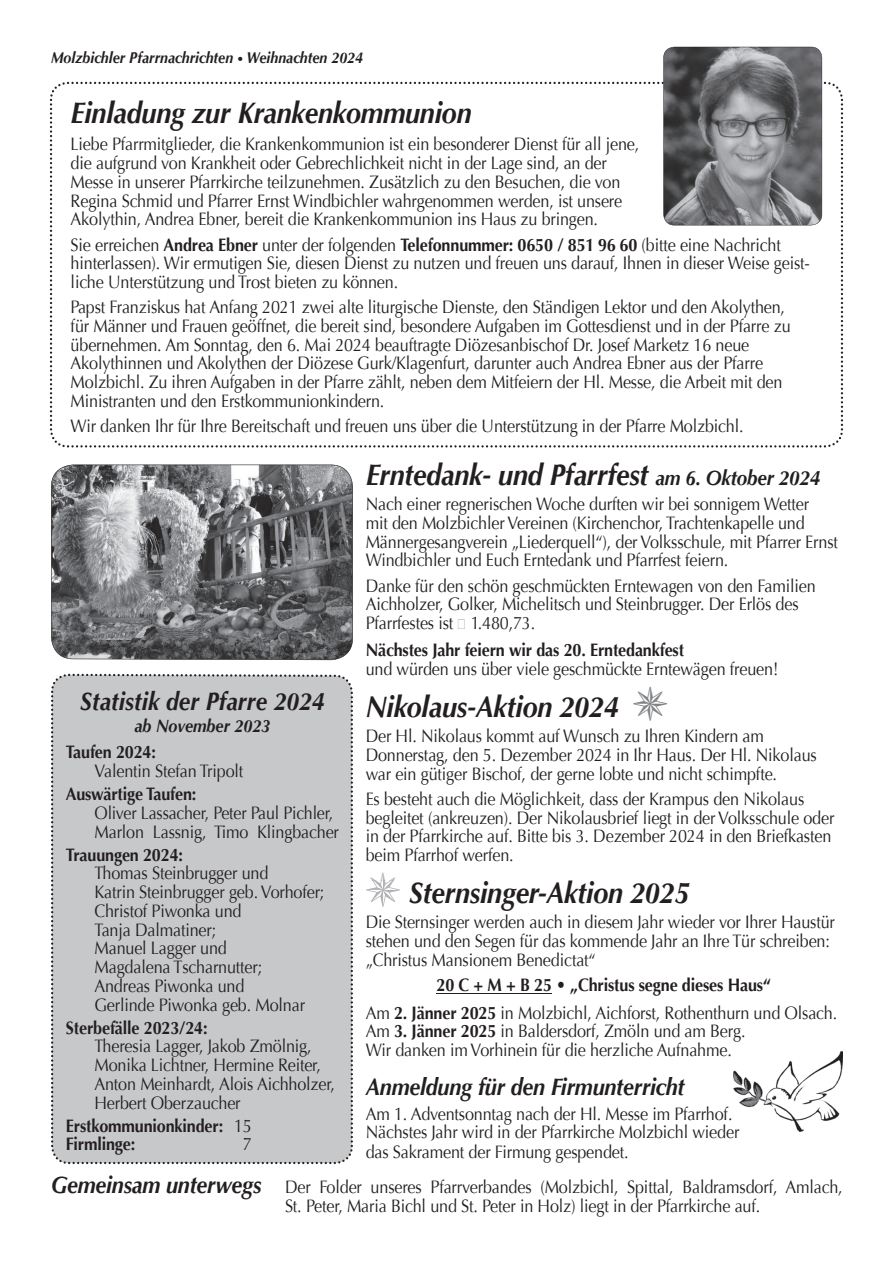
<style>
.page{position:relative;width:893px;height:1263px;background:#fff}
.page>*{position:absolute;margin:0;border:0;box-sizing:border-box;transform-origin:0 0}
.t1{font:italic 700 30px "Optima";letter-spacing:-.01em;color:#231f20;scale:.9 1}
.t2{font:italic 700 25.5px "Optima";color:#231f20;scale:.9 1}
.t3{font:italic 700 24px "Optima";letter-spacing:-.01em;color:#231f20;scale:.9 1}
.t4{font:18px/18.8px "Optima";letter-spacing:-.01em;color:#231f20;scale:.9 1}
.t5{font:700 18px/27.3px "Optima";letter-spacing:-.01em;color:#231f20;text-align:center;scale:.9 1}
.t6{font:18px/18.8px "Optima";letter-spacing:-.01em;color:#231f20;scale:.89 1}
.t7{font:italic 700 18px "Optima";color:#231f20;scale:.9 1}
.t8{font:italic 700 15.75px "Optima";color:#231f20;scale:.9 1}
.s1{font-size:12px}
.s2{font-weight:700}
.s3{font-size:21px}
.s4{font-weight:400}
.s5{color:#b2b3b7}
</style>
<div class="page">
<div style="left:51px;top:674px;width:302px;height:490px;background:#c7c8ca"></div>
<img style="left:734px;top:1051px;width:108px;height:81px">
<svg style="left:50px;top:82px;width:793px;height:365px"></svg>
<svg style="left:51px;top:465px;width:302px;height:195px;background:#797a7c"></svg>
<hr style="left:436px;top:992px;width:116px;height:1px;background:#231f20">
<svg style="left:71px;top:47px;width:751px;height:178px"></svg>
<svg style="left:366px;top:880px;width:34px;height:27px"></svg>
<p class="t8" style="left:51px;top:48px;width:348px">Molzbichler Pfarrnachrichten <span class="s1">•</span> Weihnachten 2024</p>
<h1 class="t1" style="left:71px;top:95px;width:447px">Einladung zur Krankenkommunion</h1>
<p class="t4" style="left:71px;top:135px;width:633px">Liebe Pfarrmitglieder, die Krankenkommunion ist ein besonderer Dienst für all jene, die aufgrund von Krankheit oder Gebrechlichkeit nicht in der Lage sind, an der Messe in unserer Pfarrkirche teilzunehmen. Zusätzlich zu den Besuchen, die von Regina Schmid und Pfarrer Ernst Windbichler wahrgenommen werden, ist unsere Akolythin, Andrea Ebner, bereit die Krankenkommunion ins Haus zu bringen.</p>
<p class="t4" style="left:71px;top:235px;width:823px">Sie erreichen <span class="s2">Andrea Ebner</span> unter der folgenden <span class="s2">Telefonnummer: 0650 / 851 96 60</span> (bitte eine Nachricht hinterlassen). Wir ermutigen Sie, diesen Dienst zu nutzen und freuen uns darauf, Ihnen in dieser Weise geist&shy;liche Unterstützung und Trost bieten zu können.</p>
<p class="t4" style="left:71px;top:298px;width:801px">Papst Franziskus hat Anfang 2021 zwei alte liturgische Dienste, den Ständigen Lektor und den Akolythen, für Männer und Frauen geöffnet, die bereit sind, besondere Aufgaben im Gottesdienst und in der Pfarre zu übernehmen. Am Sonntag, den 6. Mai 2024 beauftragte Diözesanbischof Dr. Josef Marketz 16 neue Akolythinnen und Akolythen der Diözese Gurk/Klagenfurt, darunter auch Andrea Ebner aus der Pfarre Molzbichl. Zu ihren Aufgaben in der Pfarre zählt, neben dem Mitfeiern der Hl. Messe, die Arbeit mit den Ministranten und den Erstkommunionkindern.</p>
<p class="t4" style="left:71px;top:417px;width:749px">Wir danken Ihr für Ihre Bereitschaft und freuen uns über die Unterstützung in der Pfarre Molzbichl.</p>
<h1 class="t1" style="left:366px;top:457px;width:507px">Erntedank- und Pfarrfest <span class="s3">am 6. Oktober 2024</span></h1>
<p class="t4" style="left:366px;top:495px;width:526px">Nach einer regnerischen Woche durften wir bei sonnigem Wetter<br>mit den Molzbichler Vereinen (Kirchenchor, Trachtenkapelle und Männergesangverein „Liederquell“), der Volksschule, mit Pfarrer Ernst Windbichler und Euch Erntedank und Pfarrfest feiern.</p>
<p class="t4" style="left:366px;top:576px;width:501px">Danke für den schön geschmückten Erntewagen von den Familien<br>Aichholzer, Golker, Michelitsch und Steinbrugger. Der Erlös des<br>Pfarrfestes ist € 1.480,73.</p>
<p class="t5" style="left:366px;top:637px;width:355px">Nächstes Jahr feiern wir das 20. Erntedankfest</p>
<p class="t4" style="left:366px;top:660px;width:460px">und würden uns über viele geschmückte Erntewägen freuen!</p>
<h1 class="t1" style="left:366px;top:689px;width:283px">Nikolaus-Aktion 2024</h1>
<p class="t4" style="left:366px;top:727px;width:503px">Der Hl. Nikolaus kommt auf Wunsch zu Ihren Kindern am<br>Donnerstag, den 5. Dezember 2024 in Ihr Haus. Der Hl. Nikolaus war ein gütiger Bischof, der gerne lobte und nicht schimpfte.</p>
<p class="t4" style="left:366px;top:790px;width:522px">Es besteht auch die Möglichkeit, dass der Krampus den Nikolaus begleitet (ankreuzen). Der Nikolausbrief liegt in der Volksschule oder in der Pfarrkirche auf. Bitte bis 3. Dezember 2024 in den Briefkasten beim Pfarrhof werfen.</p>
<h2 class="t2" style="left:80px;top:686px;width:273px">Statistik der Pfarre 2024</h2>
<p class="t7" style="left:134px;top:715px;width:153px">ab November 2023</p>
<p class="t5" style="left:66px;top:739px;width:101px">Taufen 2024:</p>
<p class="t4" style="left:94px;top:762px;width:167px">Valentin Stefan Tripolt</p>
<p class="t5" style="left:66px;top:780px;width:146px">Auswärtige Taufen:</p>
<p class="t6" style="left:94px;top:803px;width:276px">Oliver Lassacher, Peter Paul Pichler,<br>Marlon Lassnig, Timo Klingbacher</p>
<p class="t5" style="left:66px;top:841px;width:132px">Trauungen 2024:</p>
<p class="t4" style="left:94px;top:864px;width:257px">Thomas Steinbrugger und<br>Katrin Steinbrugger geb. Vorhofer;<br>Christof Piwonka und<br>Tanja Dalmatiner;<br>Manuel Lagger und<br>Magdalena Tscharnutter;<br>Andreas Piwonka und<br>Gerlinde Piwonka geb. Molnar</p>
<p class="t5" style="left:66px;top:1014px;width:159px">Sterbefälle 2023/24:</p>
<p class="t4" style="left:94px;top:1037px;width:269px">Theresia Lagger, Jakob Zmölnig,<br>Monika Lichtner, Hermine Reiter,<br>Anton Meinhardt, Alois Aichholzer,<br>Herbert Oberzaucher</p>
<p class="t5" style="left:66px;top:1116px;width:208px;line-height:18.8px;text-align:left">Erstkommunionkinder: <span class="s4">15<br></span>Firmlinge:</p>
<h1 class="t1" style="left:364px;top:875px;width:363px"><span class="s5">✵</span> Sternsinger-Aktion 2025</h1>
<p class="t4" style="left:366px;top:913px;width:523px">Die Sternsinger werden auch in diesem Jahr wieder vor Ihrer Haustür stehen und den Segen für das kommende Jahr an Ihre Tür schreiben: „Christus Mansionem Benedictat“</p>
<p class="t5" style="left:366px;top:972px;width:525px">20 C + M + B 25 • „Christus segne dieses Haus“<br><span class="s4">Am</span> 2. Jänner 2025 <span class="s4">in Molzbichl, Aichforst, Rothenthurn und Olsach.</span></p>
<p class="t4" style="left:366px;top:1022px;width:423px">Am <span class="s2">3. Jänner 2025</span> in Baldersdorf, Zmöln und am Berg.<br>Wir danken im Vorhinein für die herzliche Aufnahme.</p>
<h3 class="t3" style="left:366px;top:1072px;width:356px">Anmeldung für den Firmunterricht</h3>
<p class="t4" style="left:366px;top:1104px;width:417px;line-height:19.2px">Am 1. Adventsonntag nach der Hl. Messe im Pfarrhof.<br>Nächstes Jahr wird in der Pfarrkirche Molzbichl wieder das Sakrament der Firmung gespendet.</p>
<p class="t4" style="left:243px;top:1135px;width:12px">7</p>
<h3 class="t3" style="left:51px;top:1170px;width:235px">Gemeinsam unterwegs</h3>
<p class="t4" style="left:285px;top:1177px;width:621px">Der Folder unseres Pfarrverbandes (Molzbichl, Spittal, Baldramsdorf, Amlach,<br>St. Peter, Maria Bichl und St. Peter in Holz) liegt in der Pfarrkirche auf.</p>
</div>
